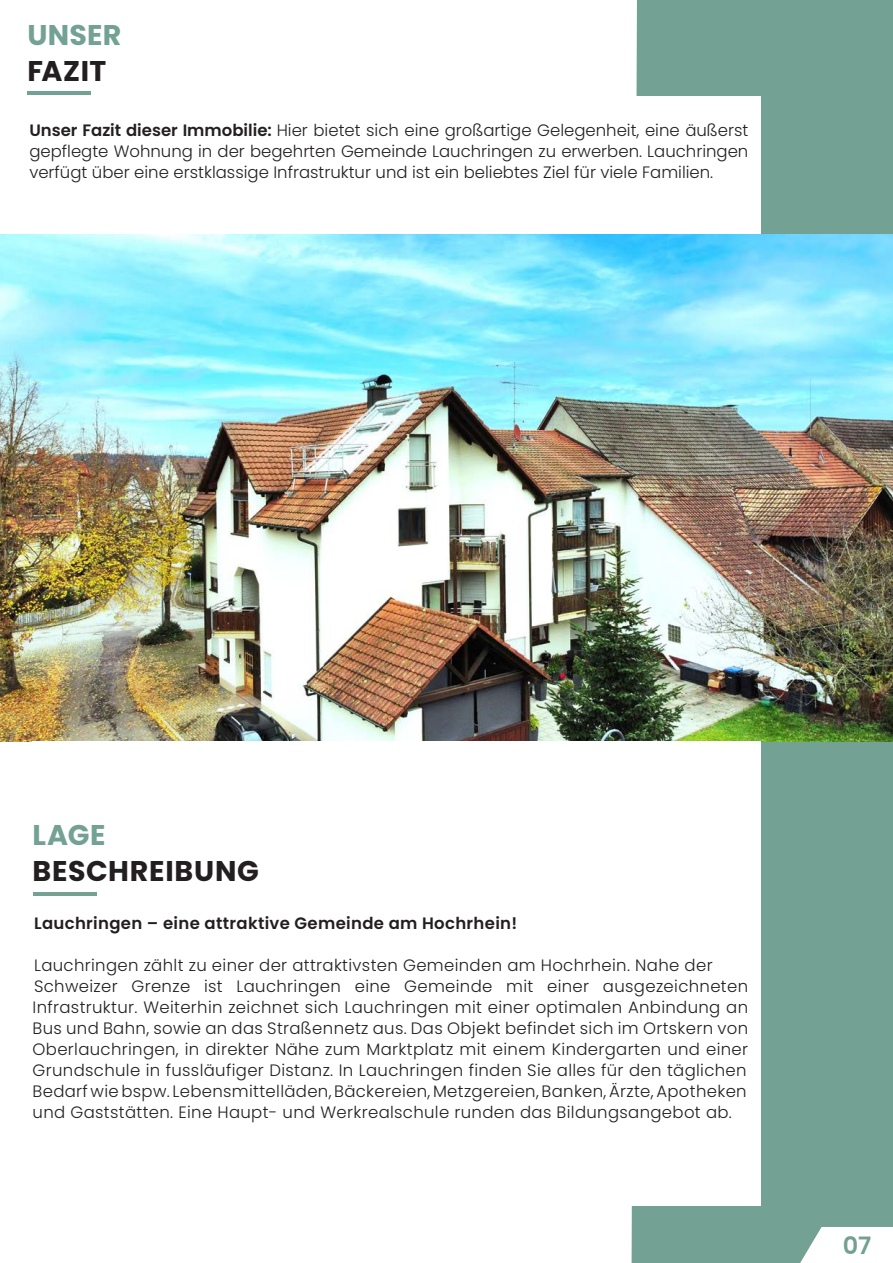
<style>
.page{position:relative;width:893px;height:1263px;background:#fff}
.page>*{position:absolute;margin:0;border:0;box-sizing:border-box;transform-origin:0 0}
.t1{font:700 28.5px/36px "Poppins";letter-spacing:.025em;color:#231f20}
.t2{font:700 28.5px "Poppins";letter-spacing:.01em;color:#73a194}
.t3{font:600 24px "Poppins";color:#72a093}
.t4{font:300 16.5px/21px "Poppins";letter-spacing:.02em;color:#231f20;text-align:justify}
.t5{font:600 16.5px "Poppins";letter-spacing:.02em;color:#231f20}
.s1{font-weight:600}
.s2{color:#73a194}
</style>
<div class="page">
<div style="left:632px;top:0;width:261px;height:1263px;background:#73a194"></div>
<img style="left:0;top:234px;width:893px;height:507px">
<div style="left:33px;top:97px;width:728px;height:137px;background:#fff"></div>
<svg style="left:800px;top:1227px;width:93px;height:36px"></svg>
<hr style="left:27px;top:91px;width:64px;height:4px;background:#73a194">
<div style="left:33px;top:741px;width:728px;height:465px;background:#fff"></div>
<hr style="left:33px;top:892px;width:63px;height:4px;background:#73a194">
<p class="t2" style="left:27px;top:18px;width:95px">UNSER</p>
<p class="t1" style="left:27px;top:53px;width:80px">FAZIT</p>
<p class="t4" style="left:29px;top:120px;width:721px"><span class="s1">Unser Fazit dieser Immobilie:</span> Hier bietet sich eine großartige Gelegenheit, eine äußerst gepflegte Wohnung in der begehrten Gemeinde Lauchringen zu erwerben. Lauchringen verfügt über eine erstklassige Infrastruktur und ist ein beliebtes Ziel für viele Familien.</p>
<p class="t1" style="left:33px;top:817px;width:228px"><span class="s2">LAGE<br></span>BESCHREIBUNG</p>
<p class="t5" style="left:34px;top:913px;width:485px">Lauchringen – eine attraktive Gemeinde am Hochrhein!</p>
<p class="t4" style="left:34px;top:954px;width:680px">Lauchringen zählt zu einer der attraktivsten Gemeinden am Hochrhein. Nahe der</p>
<p class="t4" style="left:33px;top:975px;width:717px">Schweizer Grenze ist Lauchringen eine Gemeinde mit einer ausgezeichneten Infrastruktur. Weiterhin zeichnet sich Lauchringen mit einer optimalen Anbindung an Bus und Bahn, sowie an das Straßennetz aus. Das Objekt befindet sich im Ortskern von Oberlauchringen, in direkter Nähe zum Marktplatz mit einem Kindergarten und einer Grundschule in fussläufiger Distanz. In Lauchringen finden Sie alles für den täglichen Bedarf wie bspw. Lebensmittelläden, Bäckereien, Metzgereien, Banken, Ärzte, Apotheken und Gaststätten. Eine Haupt- und Werkrealschule runden das Bildungsangebot ab.</p>
<p class="t3" style="left:843px;top:1231px;width:30px">07</p>
</div>
